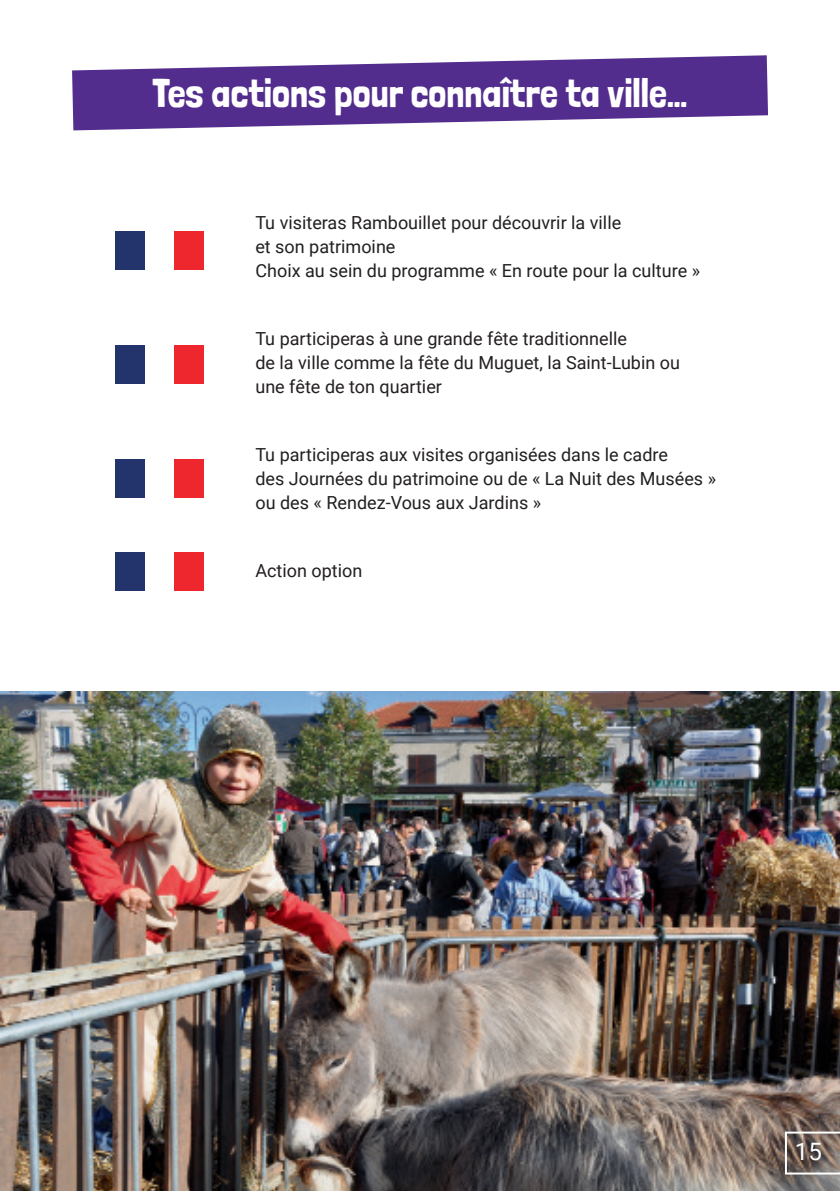
<style>
.page{position:relative;width:840px;height:1191px;background:#fff}
.page>*{position:absolute;margin:0;border:0;box-sizing:border-box;transform-origin:0 0}
.t1{font:40px "Londrina Solid";color:#fff}
.t2{font:24px "Roboto";color:#fff}
.t3{font:18px/24px "Roboto";color:#231f20}
</style>
<div class="page">
<div style="left:174px;top:231px;width:30px;height:39px;background:#ed272d"></div>
<div style="left:115px;top:231px;width:29px;height:39px;background:#23346d"></div>
<div style="left:174px;top:346px;width:30px;height:38px;background:#ed272d"></div>
<div style="left:115px;top:346px;width:29px;height:38px;background:#23346d"></div>
<div style="left:174px;top:459px;width:30px;height:38px;background:#ed272d"></div>
<div style="left:115px;top:459px;width:29px;height:38px;background:#23346d"></div>
<div style="left:174px;top:552px;width:30px;height:39px;background:#ed272d"></div>
<div style="left:115px;top:552px;width:29px;height:39px;background:#23346d"></div>
<img style="left:0;top:692px;width:839px;height:499px">
<svg style="left:72px;top:55px;width:695px;height:75px;fill:#532d8d"></svg>
<svg style="left:784px;top:1131px;width:55px;height:43px;background:#7e726c"></svg>
<h1 class="t1" style="left:152px;top:69px;width:536px">Tes actions pour connaître ta ville…</h1>
<p class="t3" style="left:255px;top:210px;width:446px">Tu visiteras Rambouillet pour découvrir la ville<br>et son patrimoine<br>Choix au sein du programme « En route pour la culture »</p>
<p class="t3" style="left:255px;top:326px;width:426px">Tu participeras à une grande fête traditionnelle<br>de la ville comme la fête du Muguet, la Saint-Lubin ou une fête de ton quartier</p>
<p class="t3" style="left:255px;top:442px;width:462px">Tu participeras aux visites organisées dans le cadre<br>des Journées du patrimoine ou de « La Nuit des Musées » ou des « Rendez-Vous aux Jardins »</p>
<p class="t3" style="left:255px;top:558px;width:108px">Action option</p>
<h2 class="t2" style="left:794px;top:1134px;width:28px">15</h2>
</div>
